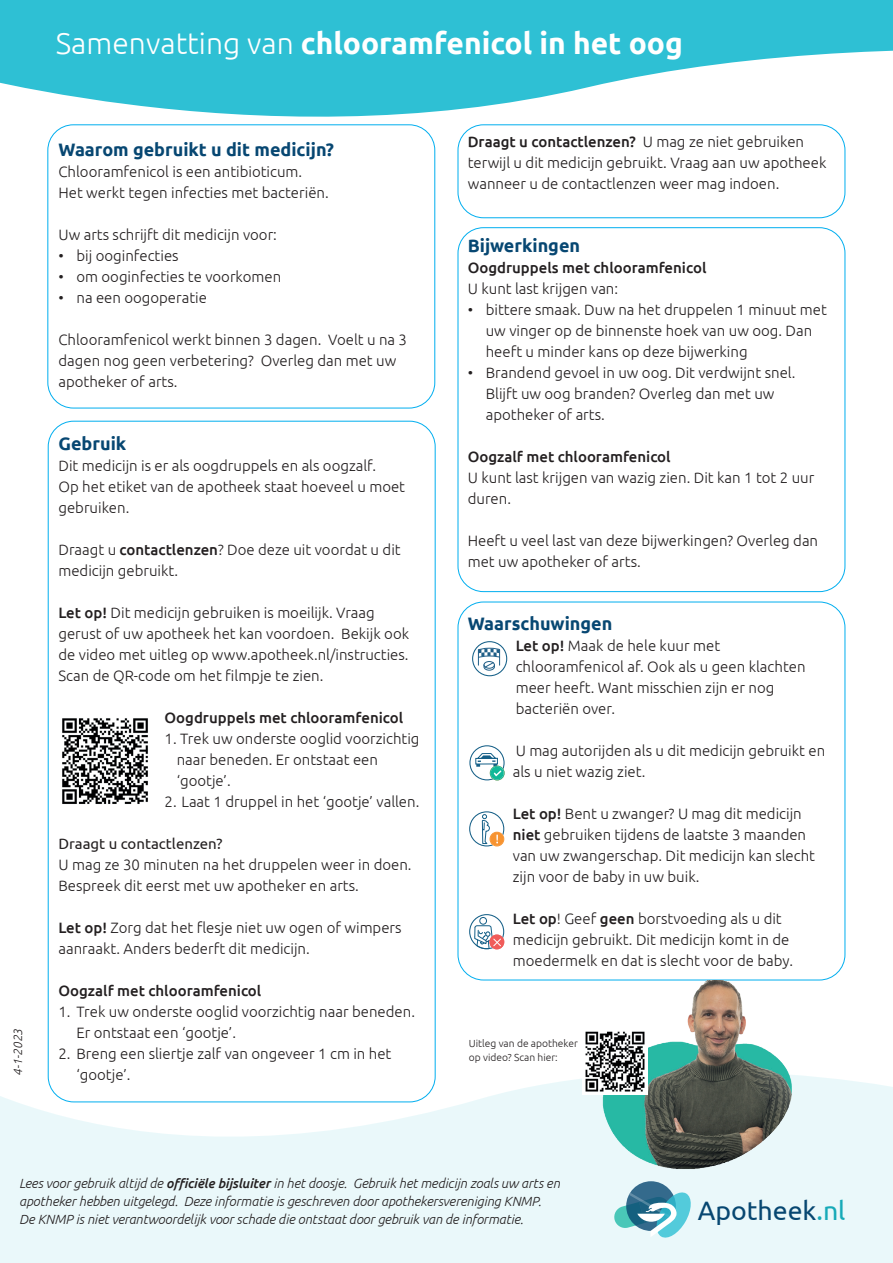
<style>
.page{position:relative;width:893px;height:1263px;background:#fff}
.page>*{position:absolute;margin:0;border:0;box-sizing:border-box;transform-origin:0 0}
.t1{font:700 30px "Ubuntu";color:#fff}
.t2{font:26.7px "Ubuntu";color:#074771}
.t3{font:700 18px "Ubuntu";color:#074772}
.t4{font:300 15px/21px "Ubuntu";color:#231f20}
.t5{font:500 15px "Ubuntu";color:#231f20}
.t6{font:15px "Ubuntu";color:#231f20}
.t7{font:italic 300 13.35px/18px "Ubuntu";letter-spacing:-.005em;color:#231f20}
.t8{font:italic 300 12px "Ubuntu";color:#231f20}
.t9{font:300 10.2px/14.4px "Ubuntu";color:#231f20}
.s1{font-weight:300}
.s2{font-weight:500}
.s3{color:#17aab8}
</style>
<div class="page">
<svg style="left:0;top:1042px;width:893px;height:221px;fill:#eaf8fa"></svg>
<svg style="left:0;top:0;width:893px;height:165px;fill:#2ec0d4"></svg>
<svg style="left:626px;top:1181px;width:50px;height:50px"></svg>
<svg style="left:614px;top:1192px;width:77px;height:45px;background:#81becb"></svg>
<div style="left:458px;top:125px;width:387px;height:93px;background:#fff;border-radius:26px"></div>
<div style="left:458px;top:125px;width:387px;height:93px;border:1px solid #00aeef;border-radius:26px"></div>
<div style="left:48px;top:125px;width:387px;height:283px;background:#fff;border-radius:26px"></div>
<div style="left:48px;top:125px;width:387px;height:283px;border:1px solid #00aeef;border-radius:26px"></div>
<img style="left:62px;top:718px;width:86px;height:86px">
<svg style="left:469px;top:811px;width:35px;height:35px"></svg>
<svg style="left:469px;top:914px;width:35px;height:35px"></svg>
<svg style="left:469px;top:745px;width:35px;height:35px"></svg>
<svg style="left:472px;top:641px;width:35px;height:35px"></svg>
<img style="left:591px;top:980px;width:206px;height:194px">
<img style="left:583px;top:1029px;width:65px;height:65px">
<p class="t8" style="left:11px;top:1076px;width:49px;rotate:-90deg">4-1-2023</p>
<h1 class="t1" style="left:56px;top:25px;width:629px"><span class="s1">Samenvatting van</span> chlooramfenicol in het oog</h1>
<p class="t4" style="left:468px;top:131px;width:360px"><span class="s2">Draagt u contactlenzen?</span> U mag ze niet gebruiken terwijl u dit medicijn gebruikt. Vraag aan uw apotheek wanneer u de contactlenzen weer mag indoen.</p>
<p class="t3" style="left:58px;top:139px;width:277px">Waarom gebruikt u dit medicijn?</p>
<p class="t4" style="left:58px;top:161px;width:272px">Chlooramfenicol is een antibioticum.<br>Het werkt tegen infecties met bacteriën.</p>
<p class="t4" style="left:58px;top:224px;width:220px">Uw arts schrijft dit medicijn voor:</p>
<p class="t4" style="left:58px;top:245px;width:122px">• bij ooginfecties</p>
<p class="t4" style="left:58px;top:266px;width:224px">• om ooginfecties te voorkomen</p>
<p class="t4" style="left:58px;top:287px;width:150px">• na een oogoperatie</p>
<p class="t4" style="left:58px;top:329px;width:350px">Chlooramfenicol werkt binnen 3 dagen. Voelt u na 3 dagen nog geen verbetering? Overleg dan met uw apotheker of arts.</p>
<p class="t3" style="left:468px;top:235px;width:114px">Bijwerkingen</p>
<p class="t5" style="left:468px;top:258px;width:240px">Oogdruppels met chlooramfenicol</p>
<p class="t4" style="left:468px;top:278px;width:152px">U kunt last krijgen van:</p>
<p class="t4" style="left:486px;top:299px;width:343px;text-indent:-18px">• bittere smaak. Duw na het druppelen 1 minuut met uw vinger op de binnenste hoek van uw oog. Dan heeft u minder kans op deze bijwerking</p>
<p class="t4" style="left:486px;top:362px;width:311px;text-indent:-18px">• Brandend gevoel in uw oog. Dit verdwijnt snel.<br>Blijft uw oog branden? Overleg dan met uw apotheker of arts.</p>
<p class="t5" style="left:468px;top:447px;width:204px">Oogzalf met chlooramfenicol</p>
<p class="t4" style="left:468px;top:467px;width:348px">U kunt last krijgen van wazig zien. Dit kan 1 tot 2 uur duren.</p>
<p class="t4" style="left:468px;top:530px;width:352px">Heeft u veel last van deze bijwerkingen? Overleg dan met uw apotheker of arts.</p>
<p class="t3" style="left:58px;top:433px;width:69px">Gebruik</p>
<p class="t4" style="left:58px;top:455px;width:348px">Dit medicijn is er als oogdruppels en als oogzalf.<br>Op het etiket van de apotheek staat hoeveel u moet gebruiken.</p>
<p class="t4" style="left:58px;top:539px;width:344px">Draagt u <span class="s2">contactlenzen</span>? Doe deze uit voordat u dit medicijn gebruikt.</p>
<p class="t4" style="left:58px;top:602px;width:352px"><span class="s2">Let op!</span> Dit medicijn gebruiken is moeilijk. Vraag gerust of uw apotheek het kan voordoen. Bekijk ook de video met uitleg op www.apotheek.nl/instructies.<br>Scan de QR-code om het filmpje te zien.</p>
<p class="t5" style="left:165px;top:708px;width:240px">Oogdruppels met chlooramfenicol</p>
<p class="t4" style="left:177px;top:728px;width:244px;text-indent:-12px">1. Trek uw onderste ooglid voorzichtig naar beneden. Er ontstaat een ‘gootje’.</p>
<p class="t4" style="left:165px;top:791px;width:256px">2. Laat 1 druppel in het ‘gootje’ vallen.</p>
<p class="t6" style="left:58px;top:835px;width:165px">Draagt u contactlenzen?</p>
<p class="t4" style="left:58px;top:854px;width:355px">U mag ze 30 minuten na het druppelen weer in doen.<br>Bespreek dit eerst met uw apotheker en arts.</p>
<p class="t4" style="left:58px;top:917px;width:345px"><span class="s2">Let op!</span> Zorg dat het flesje niet uw ogen of wimpers aanraakt. Anders bederft dit medicijn.</p>
<p class="t5" style="left:58px;top:981px;width:204px">Oogzalf met chlooramfenicol</p>
<p class="t4" style="left:76px;top:1001px;width:340px;text-indent:-18px">1. Trek uw onderste ooglid voorzichtig naar beneden.<br>Er ontstaat een ‘gootje’.</p>
<p class="t4" style="left:76px;top:1043px;width:316px;text-indent:-18px">2. Breng een sliertje zalf van ongeveer 1 cm in het ‘gootje’.</p>
<p class="t9" style="left:469px;top:1035px;width:111px">Uitleg van de apotheker op video? Scan hier:</p>
<p class="t3" style="left:468px;top:613px;width:146px">Waarschuwingen</p>
<p class="t4" style="left:516px;top:635px;width:291px"><span class="s2">Let op!</span> Maak de hele kuur met chlooramfenicol af. Ook als u geen klachten meer heeft. Want misschien zijn er nog bacteriën over.</p>
<p class="t4" style="left:513px;top:740px;width:314px">U mag autorijden als u dit medicijn gebruikt en als u niet wazig ziet.</p>
<p class="t4" style="left:513px;top:803px;width:304px"><span class="s2">Let op!</span> Bent u zwanger? U mag dit medicijn <span class="s2">niet</span> gebruiken tijdens de laatste 3 maanden van uw zwangerschap. Dit medicijn kan slecht zijn voor de baby in uw buik.</p>
<p class="t4" style="left:513px;top:908px;width:282px"><span class="s2">Let op</span>! Geef <span class="s2">geen</span> borstvoeding als u dit medicijn gebruikt. Dit medicijn komt in de moedermelk en dat is slecht voor de baby.</p>
<p class="t7" style="left:19px;top:1174px;width:542px">Lees voor gebruik altijd de <span class="s2">officiële bijsluiter</span> in het doosje. Gebruik het medicijn zoals uw arts en apotheker hebben uitgelegd. Deze informatie is geschreven door apothekersvereniging KNMP.<br>De KNMP is niet verantwoordelijk voor schade die ontstaat door gebruik van de informatie.</p>
<h2 class="t2" style="left:698px;top:1194px;width:149px">Apotheek<span class="s3">.nl</span></h2>
</div>
